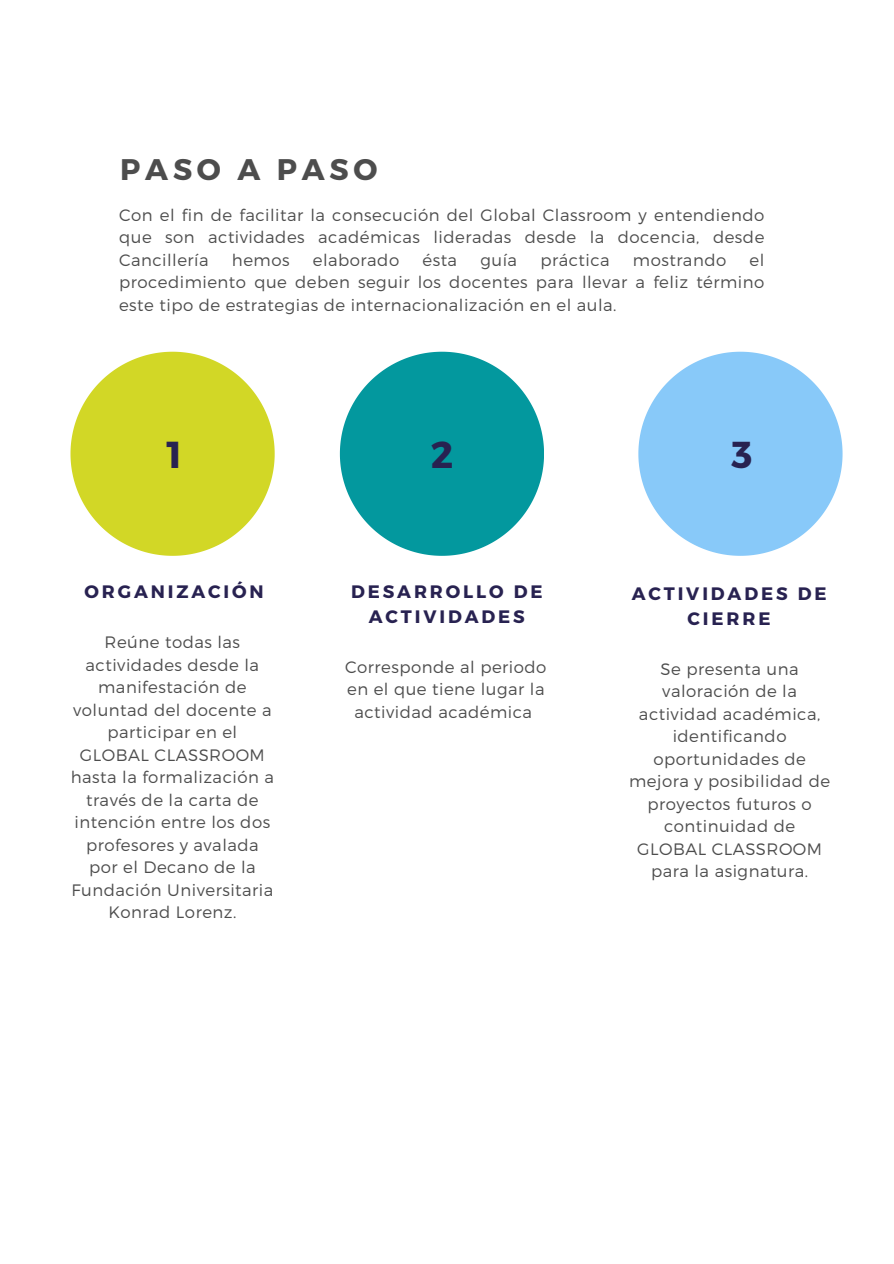
<style>
.page{position:relative;width:894px;height:1264px;background:#fff}
.page>*{position:absolute;margin:0;border:0;box-sizing:border-box;transform-origin:0 0}
.t1{font:700 37.5px "Montserrat";color:#282251}
.t2{font:700 29.85px "Montserrat";letter-spacing:.16em;color:#4d4d4d}
.t3{font:700 18px/24.8px "Montserrat";letter-spacing:.16em;color:#282251;text-align:center}
.t4{font:300 16.5px/22.5px "Montserrat";letter-spacing:.03em;color:#4d4d4d;text-align:center}
</style>
<div class="page">
<svg style="left:70px;top:352px;width:204px;height:203px"></svg>
<svg style="left:340px;top:352px;width:203px;height:203px"></svg>
<svg style="left:638px;top:352px;width:203px;height:203px"></svg>
<h1 class="t2" style="left:120px;top:150px;width:259px">PASO A PASO</h1>
<p class="t4" style="left:119px;top:203px;width:646px;text-align:justify">Con el fin de facilitar la consecución del Global Classroom y entendiendo que son actividades académicas lideradas desde la docencia, desde Cancillería</p>
<p class="t4" style="left:232px;top:248px;width:59px">hemos</p>
<p class="t4" style="left:313px;top:248px;width:88px">elaborado</p>
<p class="t4" style="left:422px;top:248px;width:36px">ésta</p>
<p class="t4" style="left:480px;top:248px;width:38px">guía</p>
<p class="t4" style="left:540px;top:248px;width:71px">práctica</p>
<p class="t4" style="left:632px;top:248px;width:95px">mostrando</p>
<p class="t4" style="left:119px;top:248px;width:646px;text-align:justify;text-indent:630px">el procedimiento que deben seguir los docentes para llevar a feliz término este tipo de estrategias de internacionalización en el aula.</p>
<h2 class="t1" style="left:166px;top:430px;width:17px">1</h2>
<p class="t1" style="left:430px;top:430px;width:24px">2</p>
<h2 class="t1" style="left:731px;top:430px;width:22px">3</h2>
<p class="t3" style="left:84px;top:578px;width:181px">ORGANIZACIÓN</p>
<p class="t4" style="left:71px;top:630px;width:205px">Reúne todas las actividades desde la manifestación de voluntad del docente a participar en el<br>GLOBAL CLASSROOM hasta la formalización a través de la carta de intención entre los dos profesores y avalada por el Decano de la<br>Fundación Universitaria<br>Konrad Lorenz.</p>
<p class="t3" style="left:351px;top:578px;width:193px">DESARROLLO DE<br>ACTIVIDADES</p>
<p class="t4" style="left:345px;top:655px;width:203px">Corresponde al periodo en el que tiene lugar la actividad académica</p>
<p class="t3" style="left:631px;top:580px;width:196px">ACTIVIDADES DE<br>CIERRE</p>
<p class="t4" style="left:629px;top:656px;width:202px">Se presenta una valoración de la actividad académica, identificando oportunidades de mejora y posibilidad de proyectos futuros o continuidad de<br>GLOBAL CLASSROOM para la asignatura.</p>
</div>
